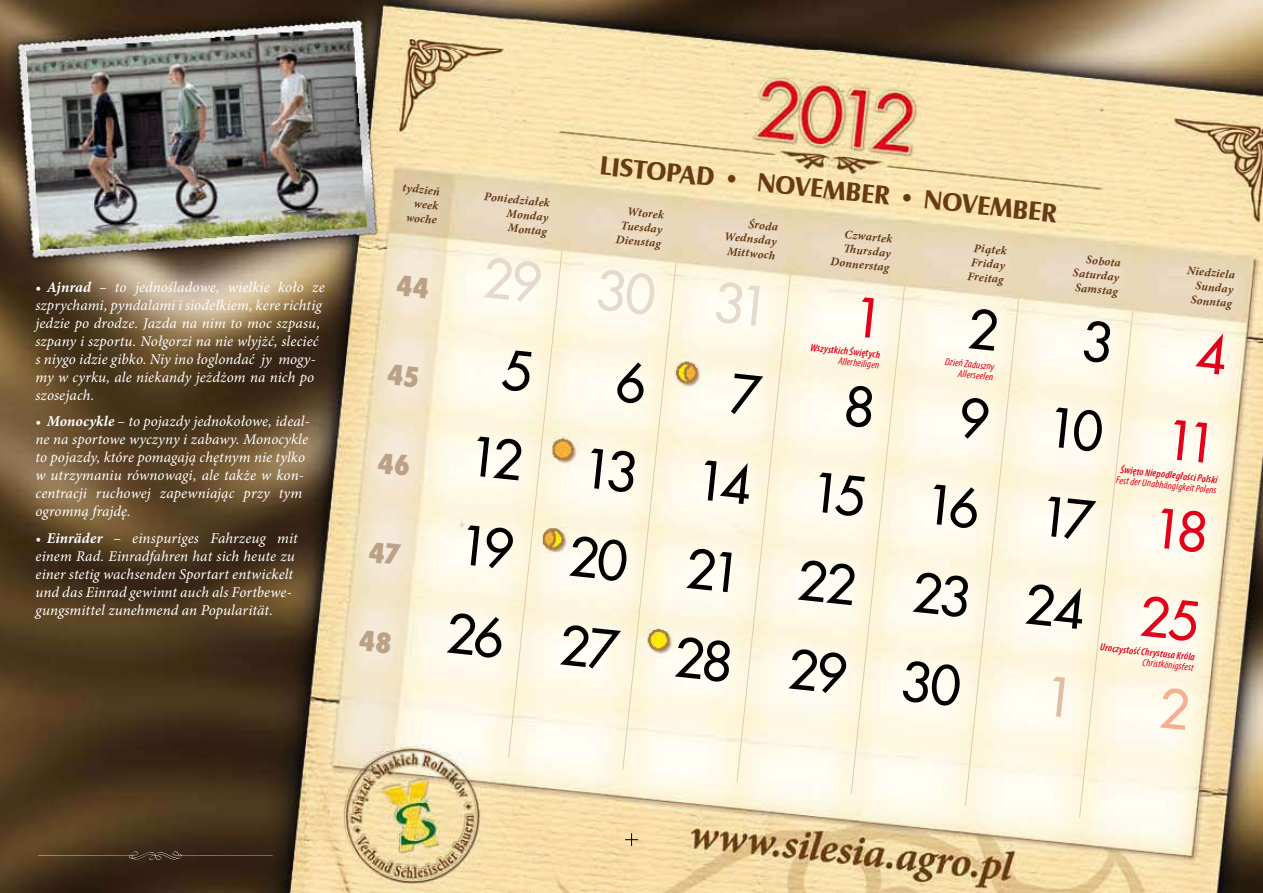
<style>
.page{position:relative;width:1263px;height:893px;background:#fff}
.page>*{position:absolute;margin:0;border:0;box-sizing:border-box;transform-origin:0 0}
.t1{font:52.5px/89.2px "Futura LT";color:#000;text-align:right}
.t2{font:52.5px "Futura LT";color:#e5dace}
.t3{font:700 27px "Castle TCE";color:#673b15}
.t4{font:italic 15px/18px "Minion Pro";letter-spacing:.005em;color:#fff}
.t5{font:italic 700 12px/14.4px "Minion Pro";color:#673b15;text-align:right}
.t6{font:italic condensed 10.5px "Myriad Pro";color:#e2001a}
.t7{font:italic 600 condensed 10.5px "Myriad Pro";color:#e2001a}
.s1{font-weight:700}
.s2{color:#e2001a}
</style>
<div class="page">
<img style="left:0;top:0;width:1263px;height:893px">
<svg style="left:625px;top:833px;width:13px;height:13px"></svg>
<svg style="left:38px;top:851px;width:235px;height:9px;background:#473524"></svg>
<svg style="left:1195px;top:331px;width:32px;height:44px"></svg>
<svg style="left:387px;top:364px;width:32px;height:23px"></svg>
<svg style="left:501px;top:250px;width:62px;height:509px;background:#fcf5de"></svg>
<svg style="left:616px;top:262px;width:61px;height:509px;background:#fcf5df"></svg>
<svg style="left:731px;top:274px;width:60px;height:509px;background:#fdf6e1"></svg>
<svg style="left:845px;top:286px;width:60px;height:509px;background:#fcf6e2"></svg>
<svg style="left:1170px;top:420px;width:37px;height:43px"></svg>
<svg style="left:369px;top:541px;width:33px;height:24px"></svg>
<svg style="left:959px;top:298px;width:175px;height:521px"></svg>
<svg style="left:1159px;top:687px;width:30px;height:43px"></svg>
<p class="t4" style="left:35px;top:278px;width:291px">• <span class="s1">Ajnrad</span> – to jednośladowe, wielkie koło ze szprychami, pyndalami i siodełkiem, kere richtig jedzie po drodze. Jazda na nim to moc szpasu, szpany i szportu. Nołgorzi na nie wlyjżć, slecieć s niygo idzie gibko. Niy ino łoglondać jy mogy&shy;my w cyrku, ale niekandy jeżdżom na nich po szosejach.</p>
<p class="t4" style="left:35px;top:412px;width:276px">• <span class="s1">Monocykle</span> – to pojazdy jednokołowe, ideal&shy;ne na sportowe wyczyny i zabawy. Monocykle to pojazdy, które pomagają chętnym nie tylko w utrzymaniu równowagi, ale także w kon&shy;centracji ruchowej zapewniając przy tym ogromną frajdę.</p>
<p class="t4" style="left:35px;top:529px;width:264px">• <span class="s1">Einräder</span> – einspuriges Fahrzeug mit einem Rad. Einradfahren hat sich heute zu einer stetig wachsenden Sportart entwickelt und das Einrad gewinnt auch als Fortbewe&shy;gungsmittel zunehmend an Popularität.</p>
<h2 class="t3" style="left:602px;top:150px;width:461px;rotate:6deg">LISTOPAD • NOVEMBER • NOVEMBER</h2>
<p class="t5" style="left:403px;top:180px;width:39px;rotate:6deg">tydzień week woche</p>
<p class="t5" style="left:509px;top:191px;width:43px;text-align:justify;text-indent:-24px;rotate:6deg">Poniedziałek Monday Montag</p>
<p class="t5" style="left:620px;top:203px;width:47px;text-align:justify;text-indent:8px;rotate:6deg">Wtorek Tuesday Dienstag</p>
<p class="t5" style="left:726px;top:214px;width:54px;rotate:6deg">Środa<br>Wednsday<br>Mittwoch</p>
<p class="t5" style="left:834px;top:226px;width:61px;rotate:6deg">Czwartek<br>Th ursday<br>Donnerstag</p>
<p class="t5" style="left:971px;top:240px;width:38px;text-align:justify;rotate:6deg">Piątek Friday Freitag</p>
<p class="t5" style="left:1075px;top:251px;width:48px;rotate:6deg">Sobota<br>Saturday<br>Samstag</p>
<p class="t5" style="left:1194px;top:263px;width:43px;text-align:justify;text-indent:-7px;rotate:6deg">Niedziela Sunday Sonntag</p>
<h1 class="t2" style="left:402px;top:235px;width:375px;rotate:6deg"><sub>44</sub> 29 30 31</h1>
<p class="t7" style="left:811px;top:342px;width:72px;rotate:6deg">Wszystkich Świętych</p>
<p class="t6" style="left:839px;top:354px;width:42px;rotate:6deg">Allerheiligen</p>
<p class="t6" style="left:946px;top:355px;width:51px;rotate:6deg">Dzień Zaduszny</p>
<p class="t6" style="left:959px;top:367px;width:37px;rotate:6deg">Allerseelen</p>
<h1 class="t1" style="left:384px;top:402px;width:834px;rotate:6deg"><sub>46</sub> 12 13 14 15 16 17 <span class="s2">18<br></span>19 20 21 22 23 24 <span class="s2">25</span></h1>
<p class="t7" style="left:1101px;top:641px;width:97px;rotate:6deg">Uroczystość Chrystusa Króla</p>
<p class="t6" style="left:1143px;top:656px;width:53px;rotate:6deg">Christkönigsfest</p>
<p class="t7" style="left:1121px;top:464px;width:99px;rotate:6deg">Święto Niepodległości Polski</p>
<p class="t6" style="left:1117px;top:473px;width:103px;rotate:6deg">Fest der Unabhängigkeit Polens</p>
<h1 class="t1" style="left:366px;top:579px;width:605px;rotate:6deg"><sub>48</sub> 26 27 28 29 30</h1>
</div>
